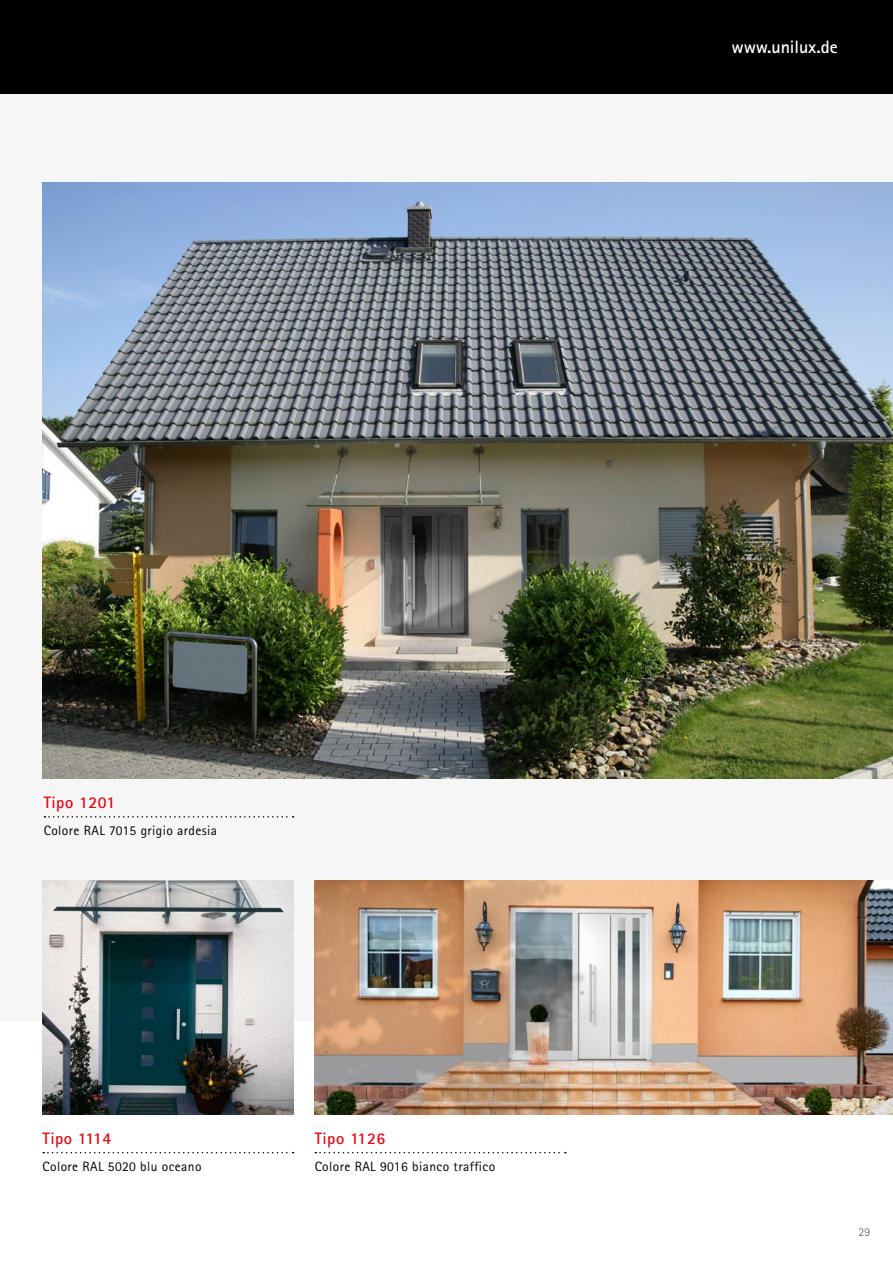
<style>
.page{position:relative;width:893px;height:1263px;background:#fff}
.page>*{position:absolute;margin:0;border:0;box-sizing:border-box;transform-origin:0 0}
.t1{font:700 18px "AT Rotis Sans Serif";letter-spacing:-.005em;color:#fff}
.t2{font:700 16.5px "AT Rotis Sans Serif";letter-spacing:.03em;color:#e30613}
.t3{font:13.5px "AT Rotis Sans Serif";letter-spacing:.03em;color:#000}
.t4{font:300 12px "AT Rotis Sans Serif";color:#575756}
</style>
<div class="page">
<div style="left:0;top:0;width:893px;height:1020px;background:#f6f6f6"></div>
<svg style="left:44px;top:816px;width:250px;height:1px"></svg>
<img style="left:315px;top:880px;width:578px;height:234px">
<img style="left:43px;top:880px;width:250px;height:234px">
<img style="left:43px;top:183px;width:850px;height:595px">
<svg style="left:43px;top:1152px;width:251px;height:1px"></svg>
<svg style="left:315px;top:1152px;width:251px;height:1px"></svg>
<div style="left:0;top:0;width:893px;height:94px;background:#000"></div>
<h1 class="t1" style="left:731px;top:35px;width:108px">www.unilux.de</h1>
<p class="t2" style="left:44px;top:792px;width:73px">Tipo 1201</p>
<p class="t3" style="left:44px;top:822px;width:175px">Colore RAL 7015 grigio ardesia</p>
<p class="t2" style="left:43px;top:1128px;width:70px">Tipo 1114</p>
<p class="t3" style="left:43px;top:1158px;width:161px">Colore RAL 5020 blu oceano</p>
<p class="t2" style="left:315px;top:1128px;width:72px">Tipo 1126</p>
<p class="t3" style="left:315px;top:1158px;width:182px">Colore RAL 9016 bianco traffico</p>
<p class="t4" style="left:858px;top:1225px;width:13px">29</p>
</div>
